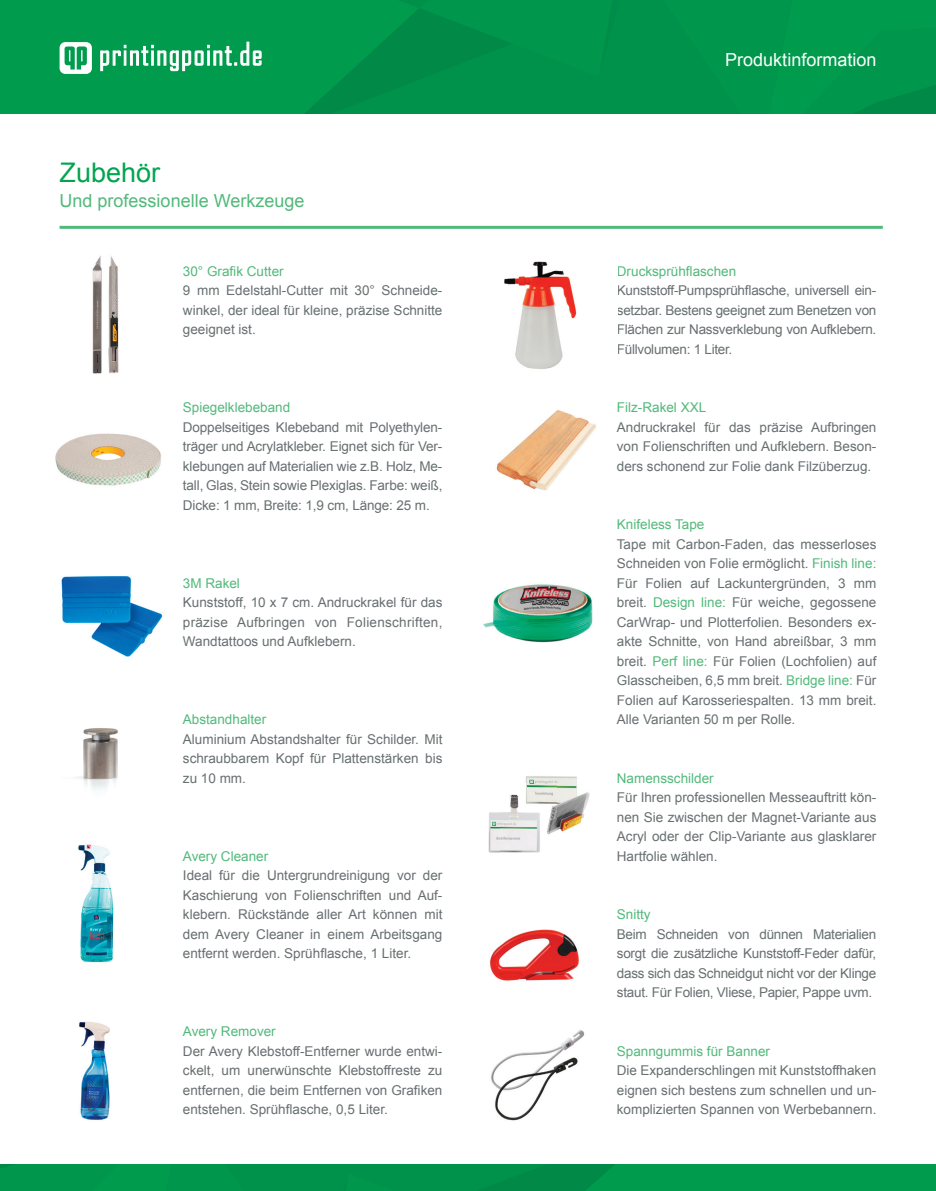
<style>
.page{position:relative;width:936px;height:1191px;background:#fff}
.page>*{position:absolute;margin:0;border:0;box-sizing:border-box;transform-origin:0 0}
.t1{font:27px "Arial";color:#00a54f}
.t2{font:18px "Arial";color:#52b97b}
.t3{font:18px "Arial";color:#fff}
.t4{font:13.5px/19.5px "Arial";color:#686f71;text-align:justify}
.t5{font:13.5px "Arial";color:#52b97b}
.s1{color:#52b97b}
</style>
<div class="page">
<img style="left:0;top:0;width:935px;height:113px">
<img style="left:0;top:1164px;width:935px;height:27px">
<hr style="left:60px;top:226px;width:822px;height:3px;background:#52b97b">
<svg style="left:100px;top:41px;width:162px;height:30px"></svg>
<svg style="left:60px;top:42px;width:32px;height:32px"></svg>
<img style="left:92px;top:255px;width:27px;height:119px">
<img style="left:55px;top:433px;width:106px;height:53px">
<img style="left:61px;top:576px;width:102px;height:81px">
<img style="left:75px;top:728px;width:43px;height:62px">
<img style="left:78px;top:844px;width:36px;height:119px">
<img style="left:79px;top:1021px;width:31px;height:99px">
<img style="left:504px;top:261px;width:73px;height:108px">
<img style="left:496px;top:410px;width:100px;height:80px">
<img style="left:483px;top:584px;width:110px;height:59px">
<img style="left:525px;top:776px;width:65px;height:56px">
<img style="left:488px;top:812px;width:13px;height:41px">
<img style="left:501px;top:783px;width:55px;height:70px">
<img style="left:490px;top:929px;width:89px;height:52px">
<img style="left:499px;top:1115px;width:28px;height:6px">
<img style="left:491px;top:1031px;width:94px;height:84px">
<h1 class="t1" style="left:60px;top:154px;width:102px">Zubehör</h1>
<h2 class="t2" style="left:60px;top:189px;width:246px">Und professionelle Werkzeuge</h2>
<p class="t5" style="left:183px;top:262px;width:102px">30° Grafik Cutter</p>
<p class="t4" style="left:183px;top:281px;width:261px">9 mm Edelstahl-Cutter mit 30° Schneide&shy;winkel, der ideal für kleine, präzise Schnitte geeignet ist.</p>
<p class="t5" style="left:183px;top:398px;width:109px">Spiegelklebeband</p>
<p class="t4" style="left:183px;top:417px;width:261px">Doppelseitiges Klebeband mit Polyethylen&shy;träger und Acrylatkleber. Eignet sich für Ver&shy;klebungen auf Materialien wie z.B. Holz, Me&shy;tall, Glas, Stein sowie Plexiglas. Farbe: weiß, Dicke: 1 mm, Breite: 1,9 cm, Länge: 25 m.</p>
<p class="t5" style="left:183px;top:574px;width:59px">3M Rakel</p>
<p class="t4" style="left:183px;top:593px;width:261px">Kunststoff, 10 x 7 cm. Andruckrakel für das präzise Aufbringen von Folienschriften, Wandtattoos und Aufklebern.</p>
<p class="t5" style="left:183px;top:710px;width:85px">Abstandhalter</p>
<p class="t4" style="left:183px;top:729px;width:261px">Aluminium Abstandshalter für Schilder. Mit schraubbarem Kopf für Plattenstärken bis zu 10 mm.</p>
<p class="t5" style="left:183px;top:847px;width:87px">Avery Cleaner</p>
<p class="t4" style="left:183px;top:866px;width:261px">Ideal für die Untergrundreinigung vor der Kaschierung von Folienschriften und Auf&shy;klebern. Rückstände aller Art können mit dem Avery Cleaner in einem Arbeitsgang entfernt werden. Sprühflasche, 1 Liter.</p>
<p class="t5" style="left:183px;top:1022px;width:94px">Avery Remover</p>
<p class="t4" style="left:183px;top:1041px;width:261px">Der Avery Klebstoff-Entferner wurde entwi&shy;ckelt, um unerwünschte Klebstoffreste zu entfernen, die beim Entfernen von Grafiken entstehen. Sprühflasche, 0,5 Liter.</p>
<h2 class="t3" style="left:725px;top:48px;width:153px">Produktinformation</h2>
<p class="t5" style="left:617px;top:262px;width:121px">Drucksprühflaschen</p>
<p class="t4" style="left:617px;top:281px;width:261px">Kunststoff-Pumpsprühflasche, universell ein&shy;setzbar. Bestens geeignet zum Benetzen von Flächen zur Nassverklebung von Aufklebern.<br>Füllvolumen: 1 Liter.</p>
<p class="t5" style="left:617px;top:399px;width:91px">Filz-Rakel XXL</p>
<p class="t4" style="left:617px;top:417px;width:261px">Andruckrakel für das präzise Aufbringen von Folienschriften und Aufklebern. Beson&shy;ders schonend zur Folie dank Filzüberzug.</p>
<p class="t5" style="left:617px;top:515px;width:89px">Knifeless Tape</p>
<p class="t4" style="left:617px;top:534px;width:261px">Tape mit Carbon-Faden, das messerloses Schneiden von Folie ermöglicht. <span class="s1">Finish line:<br></span>Für Folien auf Lackuntergründen, 3 mm breit. <span class="s1">Design line:</span> Für weiche, gegossene CarWrap- und Plotterfolien. Besonders ex&shy;akte Schnitte, von Hand abreißbar, 3 mm breit. <span class="s1">Perf line:</span> Für Folien (Lochfolien) auf Glasscheiben, 6,5 mm breit. <span class="s1">Bridge line:</span> Für Folien auf Karosseriespalten. 13 mm breit.<br>Alle Varianten 50 m per Rolle.</p>
<p class="t5" style="left:617px;top:769px;width:98px">Namensschilder</p>
<p class="t4" style="left:617px;top:788px;width:261px">Für Ihren professionellen Messeauftritt kön&shy;nen Sie zwischen der Magnet-Variante aus Acryl oder der Clip-Variante aus glasklarer Hartfolie wählen.</p>
<p class="t5" style="left:617px;top:905px;width:35px">Snitty</p>
<p class="t4" style="left:617px;top:924px;width:261px">Beim Schneiden von dünnen Materialien sorgt die zusätzliche Kunststoff-Feder dafür, dass sich das Schneidgut nicht vor der Klinge staut. Für Folien, Vliese, Papier, Pappe uvm.</p>
<p class="t5" style="left:617px;top:1042px;width:155px">Spanngummis für Banner</p>
<p class="t4" style="left:617px;top:1061px;width:261px">Die Expanderschlingen mit Kunststoffhaken eignen sich bestens zum schnellen und un&shy;komplizierten Spannen von Werbebannern.</p>
</div>
